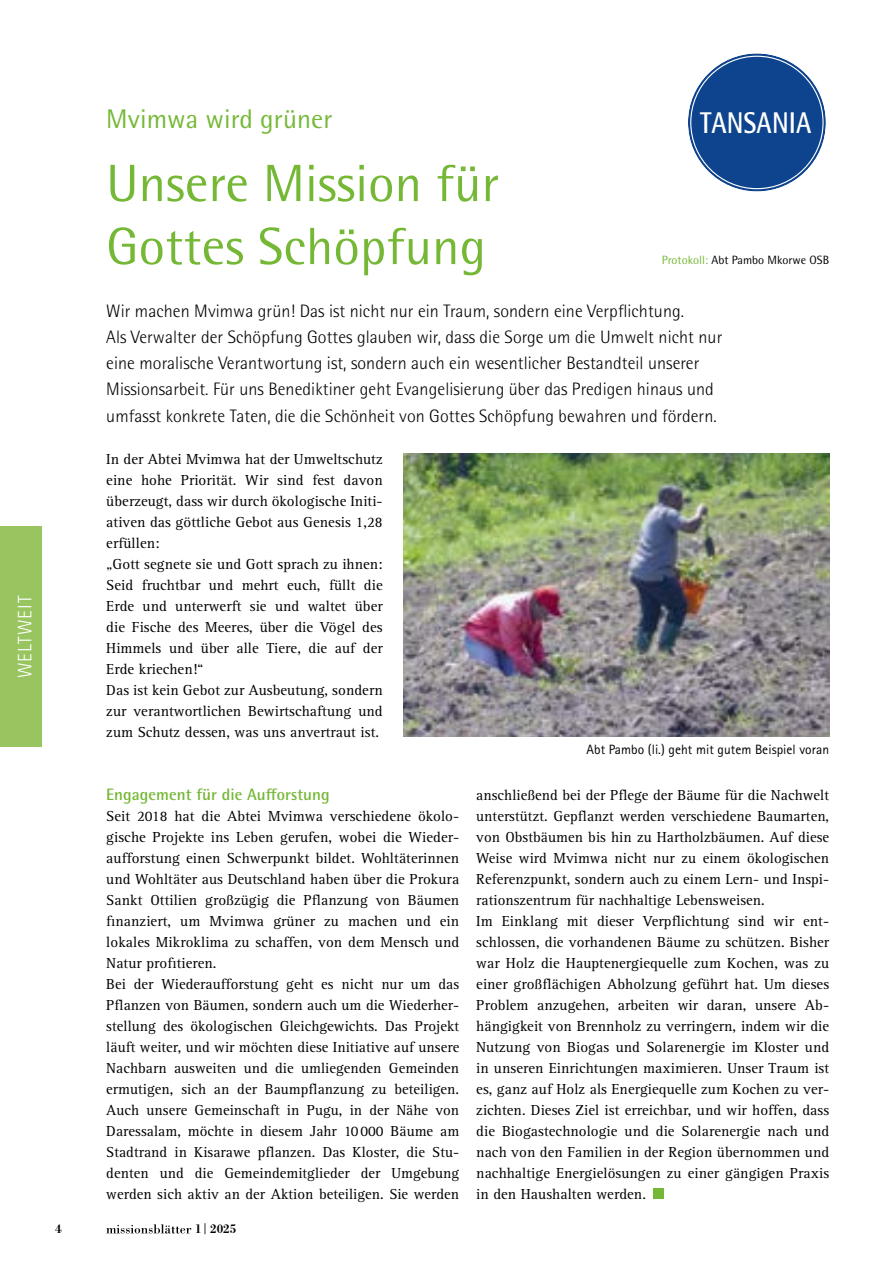
<style>
.page{position:relative;width:893px;height:1263px;background:#fff}
.page>*{position:absolute;margin:0;border:0;box-sizing:border-box;transform-origin:0 0}
.t1{font:52.5px/63px "Rotis Semi Sans Pro";letter-spacing:.005em;color:#75b836}
.t2{font:700 30px "Rotis Semi Sans Pro";letter-spacing:.005em;color:#fff;scale:.86 1}
.t3{font:27px "Rotis Semi Sans Pro";letter-spacing:.005em;color:#75b836}
.t4{font:300 19.5px "Rotis Sans Serif Pro";letter-spacing:.05em;color:#fff}
.t5{font:300 18px/26.2px "Rotis Semi Sans Pro";letter-spacing:.005em;color:#000}
.t6{font:700 16.5px "Rotis Semi Sans Pro";letter-spacing:.005em;color:#75b836}
.t7{font:15px/21px "Rotis Serif Std";letter-spacing:.005em;color:#000}
.t8{font:13.5px "Rotis Sans Serif Pro";letter-spacing:.005em;color:#000}
.t9{font:500 13.2px "Bodoni URW";color:#000}
.t10{font:12px "Rotis Semi Sans Pro";letter-spacing:.005em;color:#000}
.s1{color:#75b836}
.s2{font-weight:300}
</style>
<div class="page">
<svg style="left:106px;top:1224px;width:85px;height:9px"></svg>
<div style="left:0;top:527px;width:42px;height:220px;background:#98c55f"></div>
<div style="left:688px;top:53px;width:138px;height:138px;background:#0d448d;border-radius:50%"></div>
<div style="left:685px;top:50px;width:144px;height:145px;border:3px solid #fff;border-radius:50%"></div>
<div style="left:654px;top:1188px;width:10px;height:11px;background:#75b836"></div>
<img style="left:404px;top:453px;width:425px;height:284px">
<h3 class="t4" style="left:14px;top:678px;width:84px;rotate:-90deg">WELTWEIT</h3>
<h3 class="t3" style="left:106px;top:103px;width:228px">Mvimwa wird grüner</h3>
<h2 class="t2" style="left:700px;top:104px;width:131px">TANSANIA</h2>
<h1 class="t1" style="left:106px;top:152px;width:394px">Unsere Mission für<br>Gottes Schöpfung</h1>
<p class="t5" style="left:106px;top:298px;width:618px">Wir machen Mvimwa grün! Das ist nicht nur ein Traum, sondern eine Verpflichtung.<br>Als Verwalter der Schöpfung Gottes glauben wir, dass die Sorge um die Umwelt nicht nur eine moralische Verantwortung ist, sondern auch ein wesentlicher Bestandteil unserer Missionsarbeit. Für uns Benediktiner geht Evangelisierung über das Predigen hinaus und umfasst konkrete Taten, die die Schönheit von Gottes Schöpfung bewahren und fördern.</p>
<p class="t7" style="left:106px;top:448px;width:278px">In der Abtei Mvimwa hat der Umweltschutz eine hohe Priorität. Wir sind fest davon überzeugt, dass wir durch ökologische Initi&shy;ativen das göttliche Gebot aus Genesis 1,28 erfüllen:<br>„Gott segnete sie und Gott sprach zu ihnen:<br>Seid fruchtbar und mehrt euch, füllt die Erde und unterwerft sie und waltet über die Fische des Meeres, über die Vögel des Himmels und über alle Tiere, die auf der Erde kriechen!“<br>Das ist kein Gebot zur Ausbeutung, sondern zur verantwortlichen Bewirtschaftung und zum Schutz dessen, was uns anvertraut ist.</p>
<p class="t10" style="left:662px;top:253px;width:169px"><span class="s1">Protokoll:</span> Abt Pambo Mkorwe OSB</p>
<p class="t6" style="left:106px;top:784px;width:225px">Engagement für die Aufforstung</p>
<p class="t7" style="left:106px;top:805px;width:354px">Seit 2018 hat die Abtei Mvimwa verschiedene ökolo&shy;gische Projekte ins Leben gerufen, wobei die Wieder&shy;aufforstung einen Schwerpunkt bildet. Wohltäterinnen und Wohltäter aus Deutschland haben über die Prokura Sankt Ottilien großzügig die Pflanzung von Bäumen finanziert, um Mvimwa grüner zu machen und ein lokales Mikroklima zu schaffen, von dem Mensch und Natur profitieren.<br>Bei der Wiederaufforstung geht es nicht nur um das Pflanzen von Bäumen, sondern auch um die Wiederher&shy;stellung des ökologischen Gleichgewichts. Das Projekt läuft weiter, und wir möchten diese Initiative auf unsere Nachbarn ausweiten und die umliegenden Gemeinden ermutigen, sich an der Baumpflanzung zu beteiligen.<br>Auch unsere Gemeinschaft in Pugu, in der Nähe von Daressalam, möchte in diesem Jahr 10 000 Bäume am Stadtrand in Kisarawe pflanzen. Das Kloster, die Stu&shy;denten und die Gemeindemitglieder der Umgebung werden sich aktiv an der Aktion beteiligen. Sie werden</p>
<p class="t9" style="left:55px;top:1221px;width:8px">4</p>
<p class="t9" style="left:195px;top:1221px;width:43px">1<span class="s2">|</span>2025</p>
<p class="t8" style="left:587px;top:741px;width:244px">Abt Pambo (li.) geht mit gutem Beispiel voran</p>
<p class="t7" style="left:476px;top:784px;width:354px">anschließend bei der Pflege der Bäume für die Nachwelt unterstützt. Gepflanzt werden verschiedene Baumarten, von Obstbäumen bis hin zu Hartholzbäumen. Auf diese Weise wird Mvimwa nicht nur zu einem ökologischen Referenzpunkt, sondern auch zu einem Lern- und Inspi&shy;rationszentrum für nachhaltige Lebensweisen.<br>Im Einklang mit dieser Verpflichtung sind wir ent&shy;schlossen, die vorhandenen Bäume zu schützen. Bisher war Holz die Hauptenergiequelle zum Kochen, was zu einer großflächigen Abholzung geführt hat. Um dieses Problem anzugehen, arbeiten wir daran, unsere Ab&shy;hängigkeit von Brennholz zu verringern, indem wir die Nutzung von Biogas und Solarenergie im Kloster und in unseren Einrichtungen maximieren. Unser Traum ist es, ganz auf Holz als Energiequelle zum Kochen zu ver&shy;zichten. Dieses Ziel ist erreichbar, und wir hoffen, dass die Biogastechnologie und die Solarenergie nach und nach von den Familien in der Region übernommen und nachhaltige Energielösungen zu einer gängigen Praxis in den Haushalten werden.</p>
</div>
